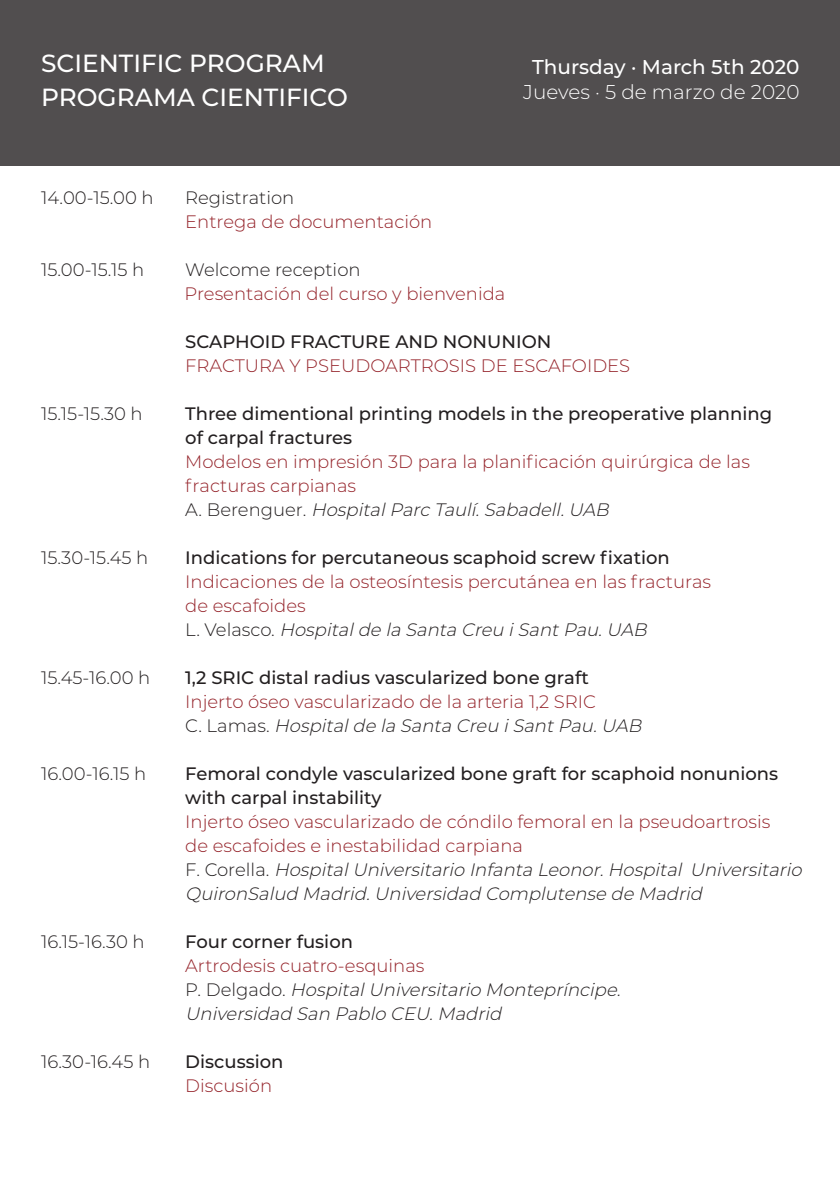
<style>
.page{position:relative;width:840px;height:1191px;background:#fff}
.page>*{position:absolute;margin:0;border:0;box-sizing:border-box;transform-origin:0 0}
.t1{font:500 24.8px "Montserrat";color:#fff}
.t2{font:500 20px/24px "Montserrat";color:#fff;text-align:center}
.t3{font:300 18px/24px "Montserrat";color:#95232a}
.t4{font:italic 300 18px/24px "Montserrat";color:#231f20}
.t5{font:500 18px/24px "Montserrat";color:#231f20}
.t6{font:300 18px "Montserrat";color:#231f20}
.s1{font-weight:300}
.s2{font-style:normal}
</style>
<div class="page">
<div style="left:0;top:0;width:839px;height:166px;background:#514e4f"></div>
<p class="t1" style="left:41px;top:45px;width:285px">SCIENTIFIC PROGRAM</p>
<p class="t1" style="left:41px;top:79px;width:308px">PROGRAMA CIENTIFICO</p>
<p class="t2" style="left:523px;top:55px;width:278px">Thursday · March 5th 2020<br><span class="s1">Jueves · 5 de marzo de 2020</span></p>
<p class="t6" style="left:41px;top:185px;width:114px">14.00-15.00 h</p>
<p class="t6" style="left:185px;top:185px;width:111px">Registration</p>
<p class="t3" style="left:185px;top:209px;width:248px">Entrega de documentación</p>
<p class="t6" style="left:41px;top:257px;width:105px">15.00-15.15 h</p>
<p class="t6" style="left:185px;top:257px;width:177px">Welcome reception</p>
<p class="t3" style="left:184px;top:281px;width:322px">Presentación del curso y bienvenida</p>
<p class="t5" style="left:185px;top:328px;width:367px">SCAPHOID FRACTURE AND NONUNION</p>
<p class="t3" style="left:185px;top:353px;width:446px">FRACTURA Y PSEUDOARTROSIS DE ESCAFOIDES</p>
<p class="t6" style="left:41px;top:401px;width:103px">15.15-15.30 h</p>
<p class="t5" style="left:185px;top:400px;width:588px">Three dimentional printing models in the preoperative planning of carpal fractures</p>
<p class="t3" style="left:185px;top:449px;width:566px">Modelos en impresión 3D para la planificación quirúrgica de las fracturas carpianas</p>
<p class="t4" style="left:185px;top:497px;width:430px"><span class="s2">A . B e r e n g u e r .</span> HospitalParc Taulí.Sabadell.UAB</p>
<p class="t6" style="left:41px;top:545px;width:108px">15.30-15.45 h</p>
<p class="t5" style="left:185px;top:544px;width:486px">Indications for percutaneous scaphoid screw fixation</p>
<p class="t3" style="left:185px;top:569px;width:527px">Indicaciones de la osteosíntesis percutánea en las fracturas</p>
<p class="t3" style="left:185px;top:593px;width:122px">de escafoides</p>
<p class="t4" style="left:185px;top:617px;width:467px"><span class="s2">L . Ve l a s c o .</span> Hospitalde la Santa Creu iSantPau.UAB</p>
<p class="t6" style="left:41px;top:665px;width:111px">15.45-16.00 h</p>
<p class="t5" style="left:185px;top:664px;width:405px">1,2 SRIC distal radius vascularized bone graft</p>
<p class="t3" style="left:185px;top:689px;width:412px">Injerto óseo vascularizado de la arteria 1,2 SRIC</p>
<p class="t4" style="left:185px;top:713px;width:462px"><span class="s2">C . L a m a s .</span> Hospitalde la Santa Creu iSantPau.UAB</p>
<p class="t6" style="left:41px;top:761px;width:107px">16.00-16.15 h</p>
<p class="t5" style="left:185px;top:760px;width:594px">Femoral condyle vascularized bone graft for scaphoid nonunions with carpal instability</p>
<p class="t3" style="left:185px;top:809px;width:586px">Injerto óseo vascularizado de cóndilo femoral en la pseudoartrosis de escafoides e inestabilidad carpiana</p>
<p class="t4" style="left:185px;top:857px;width:622px"><span class="s2">F . C o r e l l a .</span> HospitalUniversitario Infanta Leonor.Hospital Universitario<br>QuironSalud Madrid.Universidad Complutense de Madrid</p>
<p class="t6" style="left:41px;top:929px;width:105px">16.15-16.30 h</p>
<p class="t5" style="left:185px;top:928px;width:169px">Four corner fusion</p>
<p class="t3" style="left:185px;top:953px;width:241px">Artrodesis cuatro-esquinas</p>
<p class="t4" style="left:185px;top:977px;width:441px"><span class="s2">P . D e l g a d o .</span> HospitalUniversitario Montepríncipe.</p>
<p class="t4" style="left:185px;top:1001px;width:322px">Universidad San Pablo CEU.Madrid</p>
<p class="t6" style="left:41px;top:1049px;width:110px">16.30-16.45 h</p>
<p class="t5" style="left:185px;top:1048px;width:100px">Discussion</p>
<p class="t3" style="left:185px;top:1073px;width:88px">Discusión</p>
</div>
